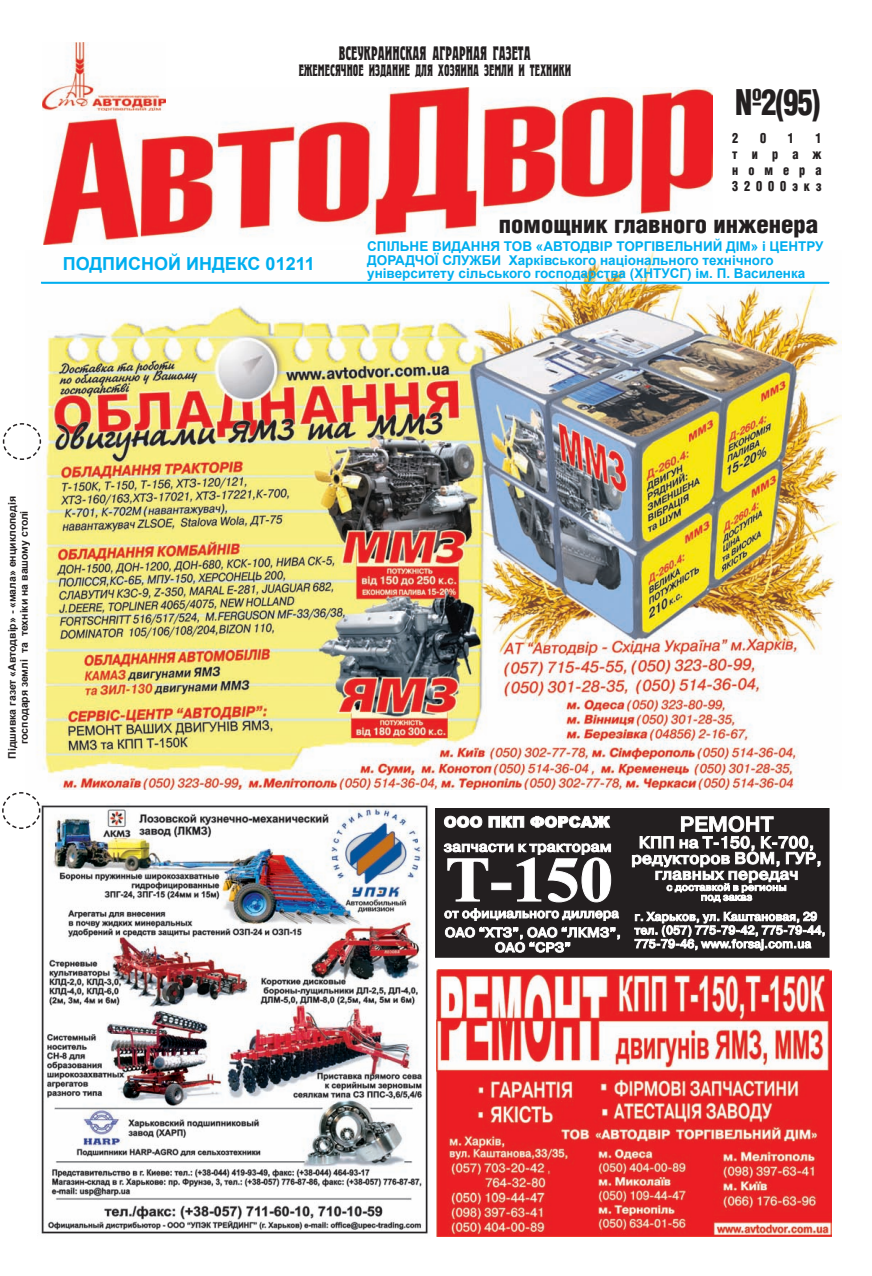
<style>
.page{position:relative;width:872px;height:1276px;background:#fff}
.page>*{position:absolute;margin:0;border:0;box-sizing:border-box;transform-origin:0 0}
.t1{font:700 34.5px "AG Letterica Cond L";color:#231f20;scale:.89 1}
.t2{font:700 23.55px "AG Letterica Cond L";color:#231f20;scale:1.05 1}
.t3{font:19.5px "Herold C";color:#231f20}
.t4{font:700 18px "Arial";color:#00aeef}
.t5{font:16.5px "Herold C";color:#231f20}
.t6{font:700 13.5px/13.5px "Arial";color:#00aeef}
.t7{font:700 13.5px/16.2px "AG Letterica Cond L";letter-spacing:.815em;color:#231f20;text-align:justify;scale:.91 1}
.t8{font:700 10.5px/12px "Arial";color:#231f20;text-align:center}
</style>
<div class="page">
<img style="left:37px;top:251px;width:805px;height:539px">
<svg style="left:37px;top:281px;width:800px;height:4px"></svg>
<img style="left:44px;top:87px;width:668px;height:158px">
<div style="left:435px;top:808px;width:394px;height:149px;background:#231f20"></div>
<svg style="left:444px;top:816px;width:166px;height:11px"></svg>
<svg style="left:444px;top:843px;width:167px;height:59px"></svg>
<svg style="left:444px;top:908px;width:175px;height:13px"></svg>
<svg style="left:632px;top:816px;width:188px;height:86px"></svg>
<svg style="left:634px;top:911px;width:190px;height:39px"></svg>
<svg style="left:445px;top:927px;width:175px;height:25px"></svg>
<svg style="left:2px;top:422px;width:40px;height:39px"></svg>
<img style="left:43px;top:43px;width:122px;height:68px">
<img style="left:437px;top:969px;width:394px;height:267px">
<img style="left:41px;top:805px;width:388px;height:429px">
<svg style="left:2px;top:792px;width:39px;height:37px"></svg>
<h3 class="t3" style="left:339px;top:44px;width:193px">ВСЕУКРАИНСКАЯ АГРАРНАЯ ГАЗЕТА</h3>
<p class="t5" style="left:299px;top:62px;width:274px">ЕЖЕМЕСЯЧНОЕ ИЗДАНИЕ ДЛЯ ХОЗЯИНА ЗЕМЛИ И ТЕХНИКИ</p>
<h3 class="t4" style="left:63px;top:252px;width:253px">ПОДПИСНОЙ ИНДЕКС 01211</h3>
<h1 class="t1" style="left:735px;top:81px;width:97px">№2(95)</h1>
<p class="t7" style="left:732px;top:129px;width:8px">2</p>
<p class="t7" style="left:760px;top:129px;width:8px">0</p>
<p class="t7" style="left:787px;top:129px;width:8px">1</p>
<p class="t7" style="left:732px;top:129px;width:100px;text-indent:83px">1 тираж номера 32000экз</p>
<h2 class="t2" style="left:499px;top:210px;width:305px">помощник главного инженера</h2>
<p class="t6" style="left:367px;top:240px;width:458px">СПІЛЬНЕ ВИДАННЯ ТОВ «АВТОДВІР ТОРГІВЕЛЬНИЙ ДІМ» і ЦЕНТРУ<br>ДОРАДЧОЇ СЛУЖБИ Харківського національного технічного університету сільського господарства (ХНТУСГ) ім. П. Василенка</p>
<p class="t8" style="left:6px;top:758px;width:264px;rotate:-90deg">Підшивка газет «Автодвір» - «мала» енциклопедія господаря землі та техніки на вашому столі</p>
</div>
